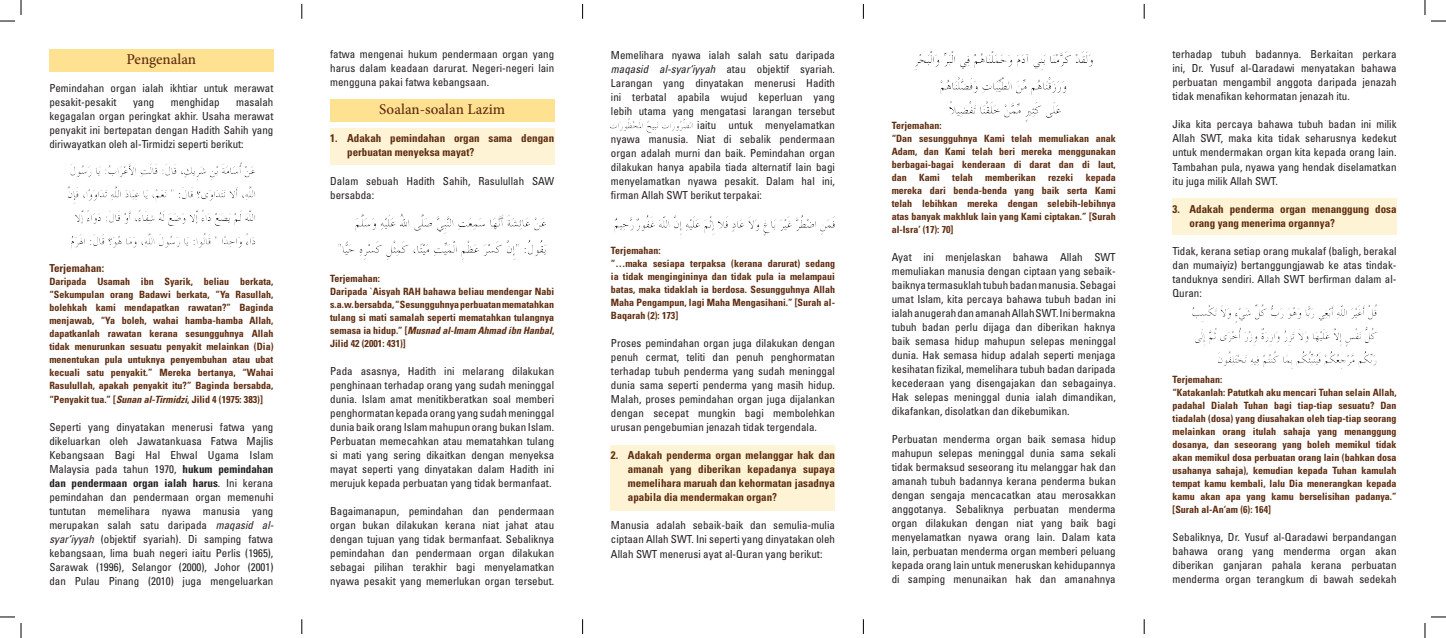
<style>
.page{position:relative;width:1446px;height:638px;background:#fff}
.page>*{position:absolute;margin:0;border:0;box-sizing:border-box;transform-origin:0 0}
.t1{font:500 15px "Minion Pro";color:#5f2c0f}
.t2{font:condensed 11px/14px "Univers";color:#231f20;text-align:justify}
.List_Paragraph{font:700 condensed 11px/14px "Univers";color:#5f2c0f}
.t3{font:italic condensed 11px "Univers";color:#231f20}
.t4{font:700 condensed 10px/13px "Univers";color:#5f2c0f;text-align:justify}
.s1{font-style:italic}
.s2{font-weight:700}
.s3{font-style:normal}
</style>
<div class="page">
<div style="left:1172px;top:199px;width:224px;height:36px;background:#fef3d5"></div>
<div style="left:611px;top:445px;width:224px;height:65px;background:#fef3d5"></div>
<div style="left:330px;top:128px;width:224px;height:36px;background:#fef3d5"></div>
<div style="left:49px;top:49px;width:224px;height:22px;background:#ffe192"></div>
<div style="left:330px;top:99px;width:224px;height:22px;background:#ffe192"></div>
<svg style="left:301px;top:4px;width:1px;height:15px"></svg>
<svg style="left:301px;top:619px;width:1px;height:14px"></svg>
<svg style="left:582px;top:4px;width:1px;height:15px"></svg>
<svg style="left:863px;top:4px;width:1px;height:15px"></svg>
<svg style="left:1143px;top:4px;width:1px;height:15px"></svg>
<svg style="left:582px;top:619px;width:1px;height:14px"></svg>
<svg style="left:863px;top:619px;width:1px;height:14px"></svg>
<svg style="left:1143px;top:619px;width:1px;height:14px"></svg>
<img style="left:67px;top:162px;width:188px;height:86px">
<img style="left:610px;top:118px;width:83px;height:16px">
<img style="left:338px;top:214px;width:209px;height:46px">
<img style="left:614px;top:215px;width:221px;height:21px">
<img style="left:915px;top:51px;width:178px;height:71px">
<img style="left:1192px;top:304px;width:185px;height:65px">
<svg style="left:0;top:0;width:22px;height:22px"></svg>
<svg style="left:0;top:616px;width:22px;height:21px"></svg>
<svg style="left:1424px;top:0;width:21px;height:22px"></svg>
<svg style="left:1424px;top:616px;width:21px;height:21px"></svg>
<p class="t1" style="left:126px;top:49px;width:71px">Pengenalan</p>
<p class="t2" style="left:49px;top:81px;width:225px">Pemindahan organ ialah ikhtiar untuk merawat pesakit-pesakit</p>
<p class="t2" style="left:49px;top:95px;width:225px;text-indent:187px">masalah kegagalan organ peringkat akhir. Usaha merawat penyakit ini bertepatan dengan Hadith Sahih yang diriwayatkan oleh al-Tirmidzi seperti berikut:</p>
<p class="t2" style="left:133px;top:95px;width:23px">yang</p>
<p class="t2" style="left:171px;top:95px;width:50px">menghidap</p>
<p class="List_Paragraph" style="left:49px;top:261px;width:56px">Terjemahan:</p>
<p class="t4" style="left:49px;top:275px;width:225px">Daripada Usamah ibn Syarik, beliau berkata, “Sekumpulan orang Badawi berkata, “Ya Rasullah, bolehkah kami mendapatkan rawatan?” Baginda menjawab, “Ya boleh, wahai hamba-hamba Allah, dapatkanlah rawatan kerana sesungguhnya Allah tidak menurunkan sesuatu penyakit melainkan (Dia) menentukan pula untuknya penyembuhan atau ubat kecuali satu penyakit.” Mereka bertanya, “Wahai Rasulullah, apakah penyakit itu?” Baginda bersabda,</p>
<p class="t4" style="left:49px;top:393px;width:215px">“Penyakit tua.” [<span class="s1">Sunan al-Tirmidzi</span>, Jilid 4 (1975: 383)]</p>
<p class="t2" style="left:49px;top:420px;width:226px">Seperti yang dinyatakan menerusi fatwa yang dikeluarkan oleh Jawatankuasa Fatwa Majlis Kebangsaan Bagi Hal Ehwal Ugama Islam Malaysia pada tahun 1970, <span class="s2">hukum pemindahan dan pendermaan organ ialah harus</span>. Ini kerana pemindahan dan pendermaan organ memenuhi tuntutan memelihara nyawa manusia yang merupakan salah satu daripada <span class="s1">maqasid al&shy;syar‘iyyah</span> (objektif syariah). Di samping fatwa kebangsaan, lima buah negeri iaitu Perlis (1965), Sarawak (1996), Selangor (2000), Johor (2001) dan Pulau Pinang (2010) juga mengeluarkan</p>
<p class="t2" style="left:330px;top:47px;width:225px">fatwa mengenai hukum pendermaan organ yang harus dalam keadaan darurat. Negeri-negeri lain mengguna pakai fatwa kebangsaan.</p>
<p class="t1" style="left:379px;top:99px;width:128px">Soalan-soalan Lazim</p>
<p class="List_Paragraph" style="left:347px;top:131px;width:208px;text-indent:-17px">1. Adakah pemindahan organ sama dengan perbuatan menyeksa mayat?</p>
<p class="t2" style="left:330px;top:173px;width:225px">Dalam sebuah Hadith Sahih, Rasulullah SAW bersabda:</p>
<p class="t4" style="left:330px;top:271px;width:51px">Terjemahan:</p>
<p class="t4" style="left:330px;top:284px;width:225px">Daripada `Aisyah RAH bahawa beliau mendengar Nabi s.a.w. bersabda, “Sesungguhnya perbuatan mematahkan tulang si mati samalah seperti mematahkan tulangnya semasa ia hidup.” [<span class="s1">Musnad al-Imam Ahmad ibn Hanbal</span>,</p>
<p class="t4" style="left:330px;top:336px;width:77px">Jilid 42 (2001: 431)]</p>
<p class="t2" style="left:330px;top:363px;width:225px">Pada asasnya, Hadith ini melarang dilakukan penghinaan terhadap orang yang sudah meninggal dunia. Islam amat menitikberatkan soal memberi penghormatan kepada orang yang sudah meninggal dunia baik orang Islam mahupun orang bukan Islam.<br>Perbuatan memecahkan atau mematahkan tulang si mati yang sering dikaitkan dengan menyeksa mayat seperti yang dinyatakan dalam Hadith ini merujuk kepada perbuatan yang tidak bermanfaat.</p>
<p class="t2" style="left:330px;top:503px;width:225px">Bagaimanapun, pemindahan dan pendermaan organ bukan dilakukan kerana niat jahat atau dengan tujuan yang tidak bermanfaat. Sebaliknya pemindahan dan pendermaan organ dilakukan sebagai pilihan terakhir bagi menyelamatkan nyawa pesakit yang memerlukan organ tersebut.</p>
<p class="t2" style="left:611px;top:48px;width:225px">Memelihara nyawa ialah salah satu daripada</p>
<p class="t3" style="left:611px;top:62px;width:225px">maqasid al-syar‘iyyah <span class="s3">atau objektif syariah.</span></p>
<p class="t2" style="left:611px;top:76px;width:225px">Larangan yang dinyatakan menerusi Hadith</p>
<p class="t2" style="left:611px;top:90px;width:225px">ini terbatal apabila wujud keperluan yang</p>
<p class="t2" style="left:611px;top:104px;width:225px">lebih utama yang mengatasi larangan tersebut</p>
<p class="t2" style="left:697px;top:118px;width:139px">iaitu untuk menyelamatkan</p>
<p class="t2" style="left:611px;top:132px;width:225px">nyawa manusia. Niat di sebalik pendermaan</p>
<p class="t2" style="left:611px;top:146px;width:225px">organ adalah murni dan baik. Pemindahan organ</p>
<p class="t2" style="left:611px;top:160px;width:225px">dilakukan hanya apabila tiada alternatif lain bagi</p>
<p class="t2" style="left:611px;top:174px;width:225px">menyelamatkan nyawa pesakit. Dalam hal ini,</p>
<p class="t2" style="left:611px;top:188px;width:152px">firman Allah SWT berikut terpakai:</p>
<p class="t4" style="left:611px;top:244px;width:51px">Terjemahan:</p>
<p class="t4" style="left:611px;top:257px;width:225px">“…maka sesiapa terpaksa (kerana darurat) sedang ia tidak mengingininya dan tidak pula ia melampaui batas, maka tidaklah ia berdosa. Sesungguhnya Allah Maha Pengampun, lagi Maha Mengasihani.” [Surah al-Baqarah (2): 173]</p>
<p class="t2" style="left:611px;top:336px;width:225px">Proses pemindahan organ juga dilakukan dengan penuh cermat, teliti dan penuh penghormatan terhadap tubuh penderma yang sudah meninggal dunia sama seperti penderma yang masih hidup.<br>Malah, proses pemindahan organ juga dijalankan dengan secepat mungkin bagi membolehkan urusan pengebumian jenazah tidak tergendala.</p>
<p class="List_Paragraph" style="left:628px;top:448px;width:208px;text-align:justify;text-indent:-17px">2. Adakah penderma organ melanggar hak dan amanah yang diberikan kepadanya supaya memelihara maruah dan kehormatan jasadnya apabila dia mendermakan organ?</p>
<p class="t2" style="left:611px;top:518px;width:225px">Manusia adalah sebaik-baik dan semulia-mulia ciptaan Allah SWT. Ini seperti yang dinyatakan oleh Allah SWT menerusi ayat al-Quran yang berikut:</p>
<p class="t4" style="left:891px;top:118px;width:51px">Terjemahan:</p>
<p class="t4" style="left:891px;top:131px;width:225px">“Dan sesungguhnya Kami telah memuliakan anak Adam, dan Kami telah beri mereka menggunakan berbagai-bagai kenderaan di darat dan di laut, dan Kami telah memberikan rezeki kepada mereka dari benda-benda yang baik serta Kami telah lebihkan mereka dengan selebih-lebihnya atas banyak makhluk lain yang Kami ciptakan.” [Surah al-Isra’ (17): 70]</p>
<p class="t2" style="left:891px;top:250px;width:225px">Ayat ini menjelaskan bahawa Allah SWT memuliakan manusia dengan ciptaan yang sebaik&shy;baiknya termasuklah tubuh badan manusia. Sebagai umat Islam, kita percaya bahawa tubuh badan ini ialah anugerah dan amanah Allah SWT. Ini bermakna tubuh badan perlu dijaga dan diberikan haknya baik semasa hidup mahupun selepas meninggal dunia. Hak semasa hidup adalah seperti menjaga kesihatan fizikal, memelihara tubuh badan daripada kecederaan yang disengajakan dan sebagainya.<br>Hak selepas meninggal dunia ialah dimandikan, dikafankan, disolatkan dan dikebumikan.</p>
<p class="t2" style="left:891px;top:432px;width:225px">Perbuatan menderma organ baik semasa hidup mahupun selepas meninggal dunia sama sekali tidak bermaksud seseorang itu melanggar hak dan amanah tubuh badannya kerana penderma bukan dengan sengaja mencacatkan atau merosakkan anggotanya. Sebaliknya perbuatan menderma organ dilakukan dengan niat yang baik bagi menyelamatkan nyawa orang lain. Dalam kata lain, perbuatan menderma organ memberi peluang kepada orang lain untuk meneruskan kehidupannya di samping menunaikan hak dan amanahnya</p>
<p class="t2" style="left:1172px;top:47px;width:225px">terhadap tubuh badannya. Berkaitan perkara ini, Dr. Yusuf al-Qaradawi menyatakan bahawa perbuatan mengambil anggota daripada jenazah tidak menafikan kehormatan jenazah itu.</p>
<p class="t2" style="left:1172px;top:117px;width:225px">Jika kita percaya bahawa tubuh badan ini milik Allah SWT, maka kita tidak seharusnya kedekut untuk mendermakan organ kita kepada orang lain.<br>Tambahan pula, nyawa yang hendak diselamatkan itu juga milik Allah SWT.</p>
<p class="List_Paragraph" style="left:1189px;top:201px;width:208px;text-indent:-17px">3. Adakah penderma organ menanggung dosa orang yang menerima organnya?</p>
<p class="t2" style="left:1172px;top:243px;width:225px">Tidak, kerana setiap orang mukalaf (baligh, berakal dan mumaiyiz) bertanggungjawab ke atas tindak&shy;tanduknya sendiri. Allah SWT berfirman dalam al-Quran:</p>
<p class="t4" style="left:1172px;top:372px;width:51px">Terjemahan:</p>
<p class="t4" style="left:1172px;top:385px;width:225px">“Katakanlah: Patutkah aku mencari Tuhan selain Allah, padahal Dialah Tuhan bagi tiap-tiap sesuatu? Dan tiadalah (dosa) yang diusahakan oleh tiap-tiap seorang melainkan orang itulah sahaja yang menanggung dosanya, dan seseorang yang boleh memikul tidak akan memikul dosa perbuatan orang lain (bahkan dosa usahanya sahaja), kemudian kepada Tuhan kamulah tempat kamu kembali, lalu Dia menerangkan kepada kamu akan apa yang kamu berselisihan padanya.” [Surah al-An‘am (6): 164]</p>
<p class="t2" style="left:1172px;top:529px;width:225px">Sebaliknya, Dr. Yusuf al-Qaradawi berpandangan bahawa orang yang menderma organ akan diberikan ganjaran pahala kerana perbuatan menderma organ terangkum di bawah sedekah</p>
</div>
